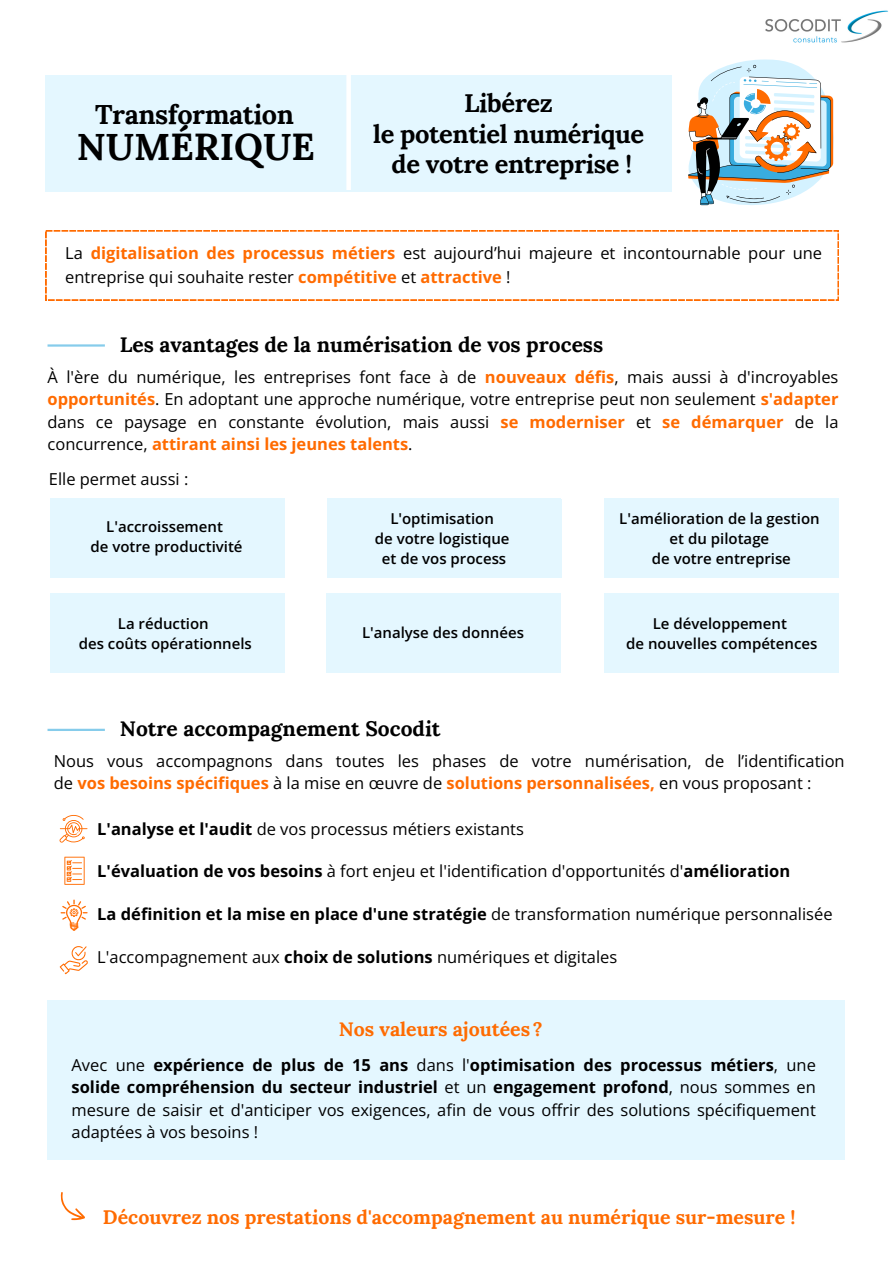
<style>
.page{position:relative;width:893px;height:1264px;background:#fff}
.page>*{position:absolute;margin:0;border:0;box-sizing:border-box;transform-origin:0 0}
.t1{font:700 37.5px "Lora";color:#000}
.t2{font:700 27px "Lora";letter-spacing:-.015em;color:#000}
.t3{font:700 25.5px "Lora";letter-spacing:-.015em;color:#000}
.t4{font:700 21px "Lora";color:#000}
.t5{font:700 19.5px "Lora";color:#ff6b00}
.t6{font:16.5px/22.5px "Open Sans";color:#000}
.t7{font:700 16.5px "Open Sans";color:#000}
.t8{font:600 15px "Open Sans";color:#000}
.s1{font-weight:700;color:#ff6b00}
.s2{font-weight:700}
.s3{font-weight:400}
</style>
<div class="page">
<div style="left:46px;top:76px;width:625px;height:115px;background:#e4f7ff"></div>
<img style="left:765px;top:10px;width:123px;height:33px">
<svg style="left:46px;top:230px;width:792px;height:70px"></svg>
<div style="left:346px;top:73px;width:5px;height:117px;background:#fff"></div>
<div style="left:50px;top:499px;width:234px;height:78px;background:#e4f7ff"></div>
<hr style="left:47px;top:728px;width:58px;height:3px;background:#39acdf">
<hr style="left:47px;top:344px;width:58px;height:2px;background:#39acdf">
<svg style="left:60px;top:815px;width:27px;height:27px"></svg>
<svg style="left:64px;top:856px;width:21px;height:28px"></svg>
<svg style="left:61px;top:899px;width:26px;height:31px"></svg>
<svg style="left:60px;top:946px;width:28px;height:28px"></svg>
<div style="left:47px;top:1000px;width:797px;height:159px;background:#e4f7ff"></div>
<div style="left:327px;top:499px;width:234px;height:78px;background:#e4f7ff"></div>
<div style="left:604px;top:499px;width:234px;height:78px;background:#e4f7ff"></div>
<div style="left:50px;top:594px;width:234px;height:78px;background:#e4f7ff"></div>
<div style="left:327px;top:594px;width:233px;height:78px;background:#e4f7ff"></div>
<div style="left:604px;top:594px;width:234px;height:78px;background:#e4f7ff"></div>
<svg style="left:61px;top:1192px;width:24px;height:27px"></svg>
<svg style="left:688px;top:59px;width:146px;height:147px"></svg>
<p class="t2" style="left:95px;top:96px;width:200px">Transformation</p>
<p class="t1" style="left:77px;top:122px;width:240px">NUMÉRIQUE</p>
<p class="t3" style="left:464px;top:87px;width:90px">Libérez</p>
<p class="t3" style="left:373px;top:117px;width:272px">le potentiel numérique</p>
<p class="t3" style="left:391px;top:147px;width:242px">de votre entreprise !</p>
<p class="t6" style="left:65px;top:240px;width:758px;line-height:24.8px">La <span class="s1">digitalisation des processus métiers</span> est aujourd’hui majeure et incontournable pour une entreprise qui souhaite rester <span class="s1">compétitive</span> et <span class="s1">attractive</span> !</p>
<p class="t4" style="left:120px;top:331px;width:485px">Les avantages de la numérisation de vos process</p>
<p class="t6" style="left:47px;top:365px;width:792px;text-align:justify">À l'ère du numérique, les entreprises font face à de <span class="s1">nouveaux défis</span>, mais aussi à d'incroyables <span class="s1">opportunités</span>. En adoptant une approche numérique, votre entreprise peut non seulement <span class="s1">s'adapter </span>dans ce paysage en constante évolution, mais aussi <span class="s1">se moderniser</span> et <span class="s1">se démarquer</span> de la concurrence, <span class="s1">attirant ainsi les jeunes talents</span>.</p>
<p class="t6" style="left:49px;top:467px;width:141px">Elle permet aussi :</p>
<p class="t8" style="left:106px;top:515px;width:118px">L'accroissement</p>
<p class="t8" style="left:90px;top:536px;width:153px">de votre productivité</p>
<p class="t8" style="left:619px;top:507px;width:202px">L'amélioration de la gestion</p>
<p class="t8" style="left:669px;top:528px;width:101px">et du pilotage</p>
<p class="t8" style="left:651px;top:548px;width:140px">de votre entreprise</p>
<p class="t8" style="left:390px;top:507px;width:105px">L'optimisation</p>
<p class="t8" style="left:375px;top:528px;width:136px">de votre logistique</p>
<p class="t8" style="left:382px;top:548px;width:126px">et de vos process</p>
<p class="t8" style="left:118px;top:612px;width:92px">La réduction</p>
<p class="t8" style="left:79px;top:633px;width:174px">des coûts opérationnels</p>
<p class="t8" style="left:362px;top:622px;width:163px">L'analyse des données</p>
<p class="t4" style="left:120px;top:714px;width:322px">Notre accompagnement Socodit</p>
<p class="t8" style="left:652px;top:612px;width:136px">Le développement</p>
<p class="t8" style="left:626px;top:633px;width:193px">de nouvelles compétences</p>
<p class="t6" style="left:54px;top:749px;width:792px">Nous vous accompagnons dans toutes les phases de votre numérisation, de l’identification de <span class="s1">vos besoins spécifiques</span> à la mise en œuvre de <span class="s1">solutions personnalisées,</span> en vous proposant :</p>
<p class="t6" style="left:97px;top:817px;width:428px"><span class="s2">L'analyse et l'audit</span> de vos processus métiers existants</p>
<p class="t6" style="left:97px;top:859px;width:694px"><span class="s2">L'évaluation de vos besoins</span> à fort enjeu et l'identification d'opportunités d'<span class="s2">amélioration</span></p>
<p class="t7" style="left:97px;top:902px;width:736px">La définition et la mise en place d'une stratégie <span class="s3">de transformation numérique personnalisée</span></p>
<p class="t6" style="left:97px;top:945px;width:521px">L'accompagnement aux <span class="s2">choix de solutions</span> numériques et digitales</p>
<p class="t5" style="left:339px;top:1016px;width:205px">Nos valeurs ajoutées ?</p>
<p class="t6" style="left:72px;top:1053px;width:745px;text-align:justify">Avec une <span class="s2">expérience de plus de 15 ans</span> dans l'<span class="s2">optimisation des processus métiers</span>, une <span class="s2">solide compréhension du secteur industriel</span> et un <span class="s2">engagement profond</span>, nous sommes en mesure de saisir et d'anticiper vos exigences, afin de vous offrir des solutions spécifiquement adaptées à vos besoins !</p>
<p class="t5" style="left:103px;top:1204px;width:694px">Découvrez nos prestations d'accompagnement au numérique sur-mesure !</p>
</div>
